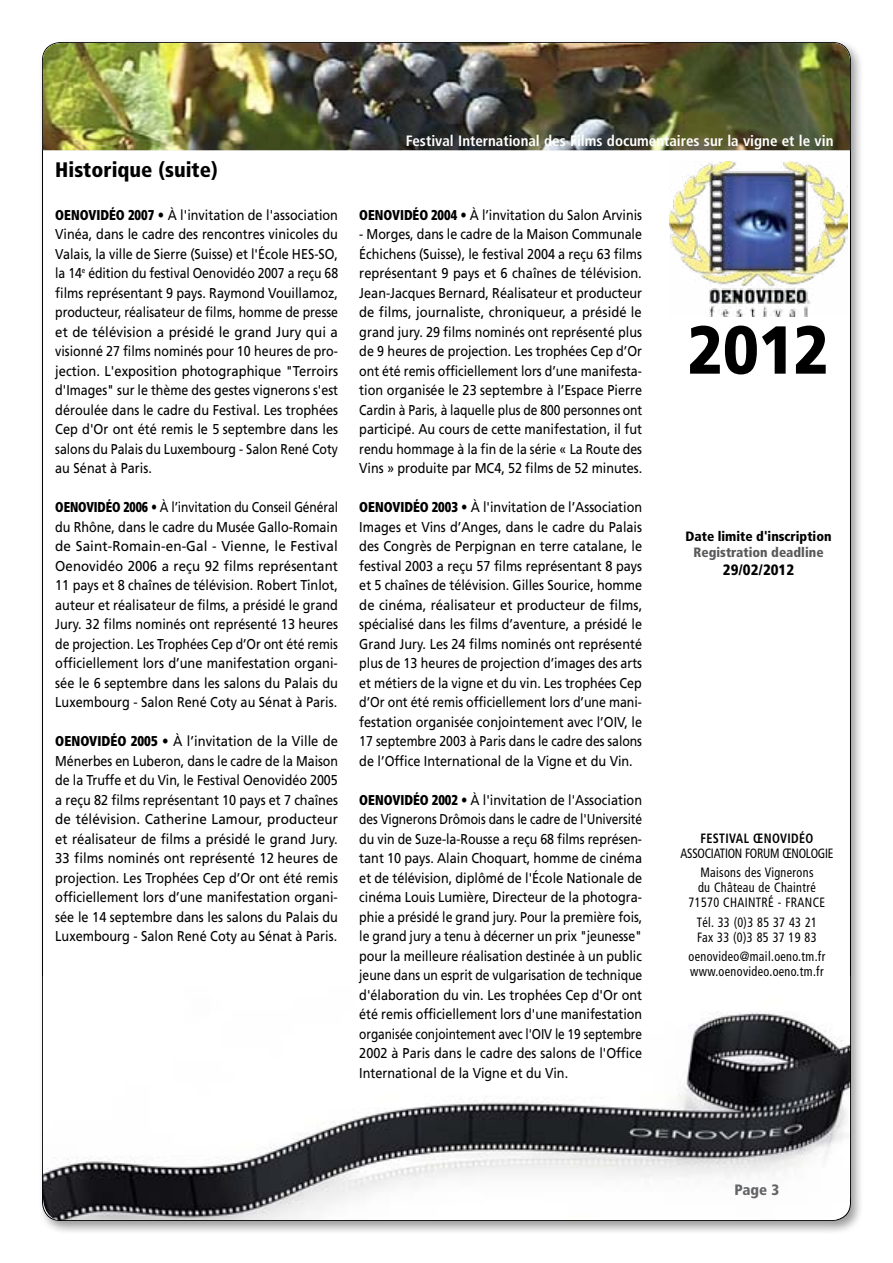
<style>
.page{position:relative;width:893px;height:1263px;background:#fff}
.page>*{position:absolute;margin:0;border:0;box-sizing:border-box;transform-origin:0 0}
.t1{font:900 67.65px "Frutiger";color:#000;scale:.87 1}
.t2{font:900 condensed 21px "Frutiger";color:#000}
.t3{font:700 condensed 15px "Frutiger";color:#fff}
.t4{font:900 condensed 15px "Frutiger";color:#000}
.t5{font:900 condensed 15px "Frutiger";color:#636466}
.t6{font:14.25px/19.5px "Frutiger";color:#000;text-align:justify;scale:.89 1}
.t7{font:14.25px/19.5px "Frutiger";color:#000;text-align:justify;scale:.88 1}
.t8{font:14.25px/19.5px "Frutiger";color:#000;text-align:justify;scale:.85 1}
.t9{font:14.25px/19.5px "Frutiger";color:#000;text-align:justify;scale:.91 1}
.t10{font:condensed 13.5px/15px "Frutiger";letter-spacing:.03em;color:#000;scale:.9 1}
.t11{font:condensed 13.5px/19.2px "Frutiger";letter-spacing:-.02em;color:#000;text-align:center;scale:.9 1}
.t12{font:900 condensed 13.5px "Frutiger";color:#000}
.t13{font:900 condensed 13.5px "Frutiger";color:#59595b}
.t14{font:700 condensed 13.5px "Frutiger";letter-spacing:.03em;color:#000;scale:.9 1}
.s1{font-weight:900;font-stretch:condensed}
</style>
<div class="page">
<div style="left:37px;top:37px;width:827px;height:1197px;background:#000;opacity:.4"></div>
<div style="left:43px;top:43px;width:807px;height:1177px;background:#fff;border-radius:18px"></div>
<img style="left:43px;top:1011px;width:807px;height:209px">
<img style="left:43px;top:43px;width:807px;height:107px">
<img style="left:670px;top:162px;width:177px;height:154px">
<h2 class="t2" style="left:55px;top:157px;width:164px">Historique (suite)</h2>
<p class="t6" style="left:55px;top:205px;width:319px"><span class="s1">OENOVIDÉO 2007</span> • À l'invitation de l'association Vinéa, dans le cadre des rencontres vinicoles du Valais, la ville de Sierre (Suisse) et l'École HES-SO, la 14<sup>e</sup> édition du festival Oenovidéo 2007 a reçu 68 films représentant 9 pays. Raymond Vouillamoz, producteur, réalisateur de films, homme de presse et de télévision a présidé le grand Jury qui a visionné 27 films nominés pour 10 heures de pro&shy;jection. L'exposition photographique "Terroirs d'Images" sur le thème des gestes vignerons s'est déroulée dans le cadre du Festival. Les trophées Cep d'Or ont été remis le 5 septembre dans les salons du Palais du Luxembourg - Salon René Coty au Sénat à Paris.</p>
<p class="t8" style="left:55px;top:498px;width:334px"><span class="s1">OENOVIDÉO 2006</span> • À l’invitation du Conseil Général du Rhône, dans le cadre du Musée Gallo-Romain de Saint-Romain-en-Gal - Vienne, le Festival Oenovidéo 2006 a reçu 92 films représentant 11 pays et 8 chaînes de télévision. Robert Tinlot, auteur et réalisateur de films, a présidé le grand Jury. 32 films nominés ont représenté 13 heures de projection. Les Trophées Cep d’Or ont été remis officiellement lors d’une manifestation organi&shy;sée le 6 septembre dans les salons du Palais du Luxembourg - Salon René Coty au Sénat à Paris.</p>
<p class="t9" style="left:55px;top:732px;width:312px"><span class="s1">OENOVIDÉO 2005</span> • À l’invitation de la Ville de Ménerbes en Luberon, dans le cadre de la Maison de la Truffe et du Vin, le Festival Oenovidéo 2005 a reçu 82 films représentant 10 pays et 7 chaînes de télévision. Catherine Lamour, producteur et réalisateur de films a présidé le grand Jury.<br>33 films nominés ont représenté 12 heures de projection. Les Trophées Cep d’Or ont été remis officiellement lors d’une manifestation organi&shy;sée le 14 septembre dans les salons du Palais du Luxembourg - Salon René Coty au Sénat à Paris.</p>
<p class="t3" style="left:406px;top:132px;width:429px">Festival International des Films documentaires sur la vigne et le vin</p>
<p class="t7" style="left:359px;top:205px;width:323px"><span class="s1">OENOVIDÉO 2004</span> • À l’invitation du Salon Arvinis</p>
<p class="t7" style="left:359px;top:225px;width:323px">- Morges, dans le cadre de la Maison Communale Échichens (Suisse), le festival 2004 a reçu 63 films représentant 9 pays et 6 chaînes de télévision.<br>Jean-Jacques Bernard, Réalisateur et producteur de films, journaliste, chroniqueur, a présidé le grand jury. 29 films nominés ont représenté plus de 9 heures de projection. Les trophées Cep d’Or ont été remis officiellement lors d’une manifesta&shy;tion organisée le 23 septembre à l’Espace Pierre Cardin à Paris, à laquelle plus de 800 personnes ont participé. Au cours de cette manifestation, il fut rendu hommage à la fin de la série « La Route des Vins » produite par MC4, 52 films de 52 minutes.</p>
<p class="t6" style="left:359px;top:498px;width:319px"><span class="s1">OENOVIDÉO 2003</span> • À l'invitation de l’Association Images et Vins d’Anges, dans le cadre du Palais des Congrès de Perpignan en terre catalane, le festival 2003 a reçu 57 films représentant 8 pays et 5 chaînes de télévision. Gilles Sourice, homme de cinéma, réalisateur et producteur de films, spécialisé dans les films d’aventure, a présidé le Grand Jury. Les 24 films nominés ont représenté plus de 13 heures de projection d’images des arts et métiers de la vigne et du vin. Les trophées Cep d’Or ont été remis officiellement lors d’une mani&shy;festation organisée conjointement avec l’OIV, le 17 septembre 2003 à Paris dans le cadre des salons de l’Office International de la Vigne et du Vin.</p>
<p class="t6" style="left:359px;top:790px;width:319px"><span class="s1">OENOVIDÉO 2002</span> • À l'invitation de l'Association des Vignerons Drômois dans le cadre de l'Université du vin de Suze-la-Rousse a reçu 68 films représen&shy;tant 10 pays. Alain Choquart, homme de cinéma et de télévision, diplômé de l'École Nationale de cinéma Louis Lumière, Directeur de la photogra&shy;phie a présidé le grand jury. Pour la première fois, le grand jury a tenu à décerner un prix "jeunesse" pour la meilleure réalisation destinée à un public jeune dans un esprit de vulgarisation de technique d'élaboration du vin. Les trophées Cep d'Or ont été remis officiellement lors d'une manifestation organisée conjointement avec l'OIV le 19 septembre 2002 à Paris dans le cadre des salons de l'Office International de la Vigne et du Vin.</p>
<h1 class="t1" style="left:688px;top:309px;width:165px">2012</h1>
<p class="t12" style="left:685px;top:528px;width:148px">Date limite d'inscription</p>
<p class="t13" style="left:693px;top:544px;width:132px">Registration deadline</p>
<p class="t4" style="left:723px;top:561px;width:73px">29/02/2012</p>
<p class="t14" style="left:700px;top:830px;width:127px">FESTIVAL ŒNOVIDÉO</p>
<p class="t11" style="left:680px;top:844px;width:171px">ASSOCIATION FORUM ŒNOLOGIE<br>Maisons des Vignerons</p>
<p class="t10" style="left:689px;top:880px;width:153px;text-align:center">du Château de Chaintré<br>71570 CHAINTRÉ - FRANCE</p>
<p class="t10" style="left:697px;top:914px;width:135px">Tél. 33 (0)3 85 37 43 21<br>Fax 33 (0)3 85 37 19 83</p>
<p class="t10" style="left:688px;top:949px;width:153px">oenovideo@mail.oeno.tm.fr www.oenovideo.oeno.tm.fr</p>
<p class="t5" style="left:734px;top:1180px;width:46px">Page 3</p>
</div>
